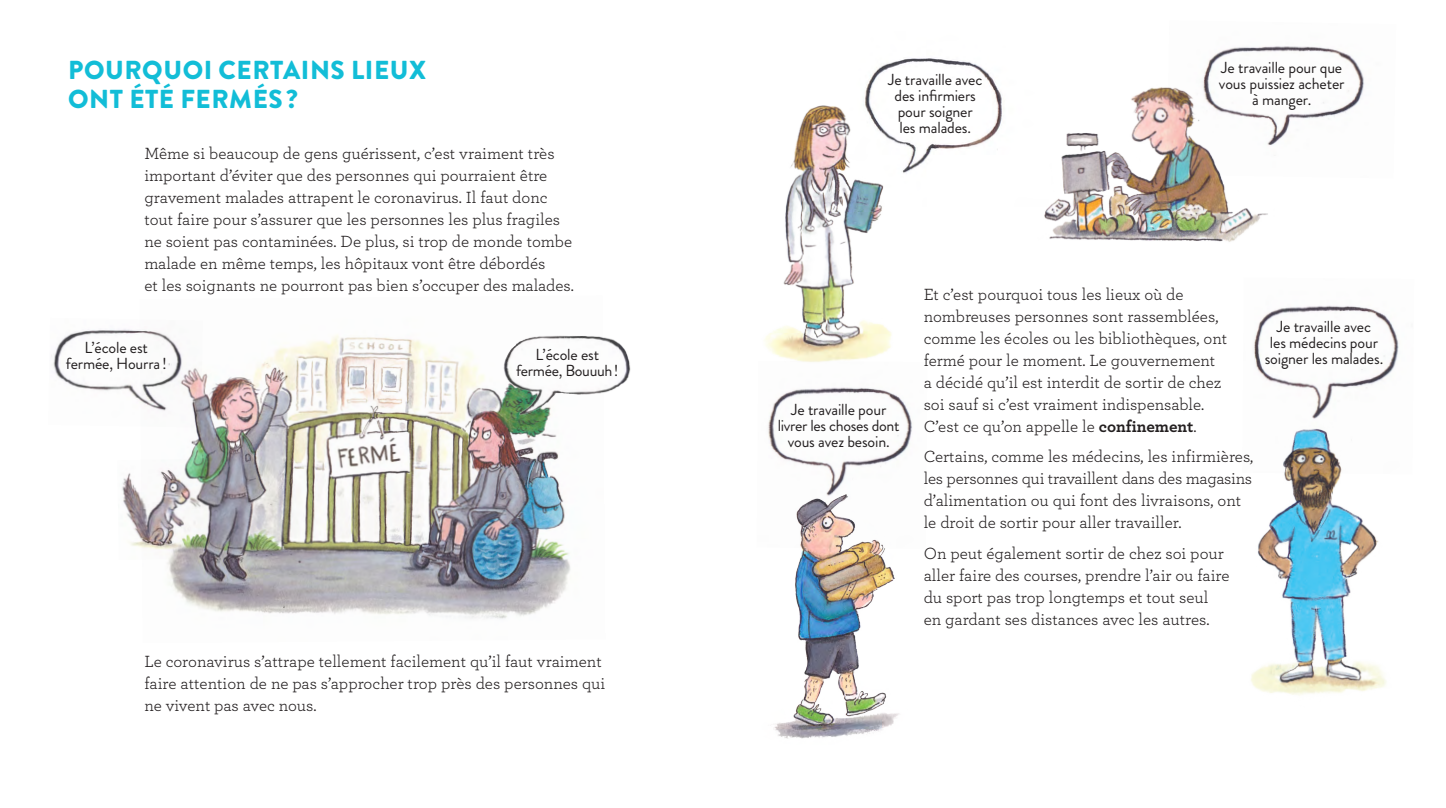
<style>
.page{position:relative;width:1446px;height:808px;background:#fff}
.page>*{position:absolute;margin:0;border:0;box-sizing:border-box;transform-origin:0 0}
.titre{font:900 26px/29px "Brandon Grotesque";letter-spacing:.02em;color:#12bdd7}
.texte_courant{font:17px/22px "Archer";color:#231f20}
.bulle{font:16px/16px "Brandon Grotesque";letter-spacing:-.01em;color:#231f20;text-align:center}
.s1{font-weight:700}
</style>
<div class="page">
<img style="left:167px;top:334px;width:404px;height:285px">
<img style="left:1044px;top:87px;width:224px;height:155px">
<img style="left:774px;top:549px;width:125px;height:190px">
<img style="left:1251px;top:474px;width:135px;height:221px">
<img style="left:764px;top:105px;width:128px;height:256px">
<img style="left:51px;top:329px;width:152px;height:98px">
<img style="left:481px;top:334px;width:150px;height:99px">
<img style="left:122px;top:459px;width:95px;height:101px">
<img style="left:849px;top:58px;width:199px;height:148px">
<img style="left:1166px;top:46px;width:198px;height:132px">
<img style="left:768px;top:361px;width:144px;height:188px">
<img style="left:1254px;top:305px;width:145px;height:169px">
<p class="titre" style="left:68px;top:56px;width:359px">POURQUOI CERTAINS LIEUX<br>ONT ÉTÉ FERMÉS ?</p>
<p class="texte_courant" style="left:144px;top:141px;width:431px">Même si beaucoup de gens guérissent, c’est vraiment très important d’éviter que des personnes qui pourraient être gravement malades attrapent le coronavirus. Il faut donc tout faire pour s’assurer que les personnes les plus fragiles ne soient pas contaminées. De plus, si trop de monde tombe malade en même temps, les hôpitaux vont être débordés<br>et les soignants ne pourront pas bien s’occuper des malades.</p>
<p class="bulle" style="left:84px;top:340px;width:65px">L’école est</p>
<p class="bulle" style="left:66px;top:356px;width:103px">fermée, Hourra !</p>
<p class="bulle" style="left:516px;top:347px;width:104px">L’école est fermée, Bouuuh!</p>
<p class="texte_courant" style="left:144px;top:650px;width:462px">Le coronavirus s’attrape tellement facilement qu’il faut vraiment faire attention de ne pas s’approcher trop près des personnes qui ne vivent pas avec nous.</p>
<p class="bulle" style="left:888px;top:72px;width:96px">Je travaille avec des infirmiers pour soigner les malades.</p>
<p class="bulle" style="left:1219px;top:60px;width:127px">Je travaille pour que vous puissiez acheter à manger.</p>
<p class="bulle" style="left:778px;top:402px;width:123px">Je travaille pour livrer les choses dont vous avez besoin.</p>
<p class="texte_courant" style="left:924px;top:282px;width:305px">Et c’est pourquoi tous les lieux où de nombreuses personnes sont rassemblées, comme les écoles ou les bibliothèques, ont fermé pour le moment. Le gouvernement a décidé qu’il est interdit de sortir de chez soi sauf si c’est vraiment indispensable.<br>C’est ce qu’on appelle le <span class="s1">confinement</span>.</p>
<p class="texte_courant" style="left:924px;top:445px;width:331px">Certains, comme les médecins, les infirmières, les personnes qui travaillent dans des magasins d’alimentation ou qui font des livraisons, ont le droit de sortir pour aller travailler.</p>
<p class="texte_courant" style="left:924px;top:541px;width:307px">On peut également sortir de chez soi pour aller faire des courses, prendre l’air ou faire du sport pas trop longtemps et tout seul en gardant ses distances avec les autres.</p>
<p class="bulle" style="left:1264px;top:319px;width:120px">Je travaille avec<br>les médecins pour soigner les malades.</p>
</div>
